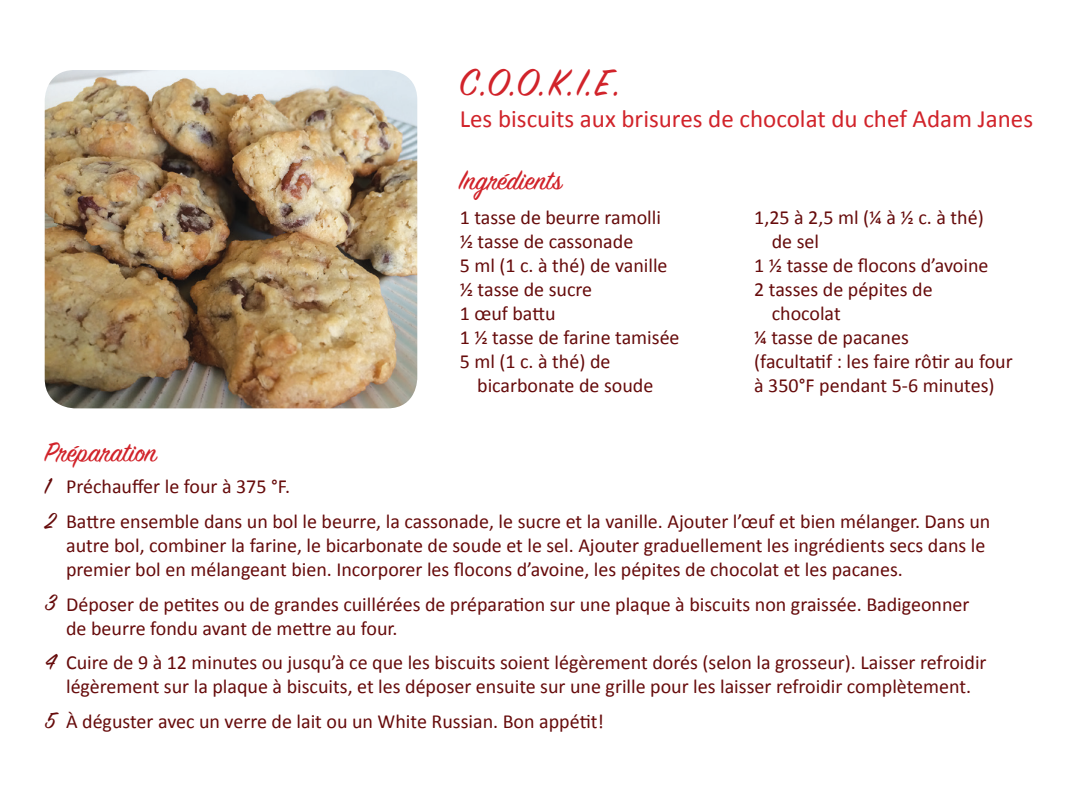
<style>
.page{position:relative;width:1080px;height:810px;background:#fff}
.page>*{position:absolute;margin:0;border:0;box-sizing:border-box;transform-origin:0 0}
.t1{font:41.75px "Sign Painter House Script";color:#d1232a}
.t2{font:30px "Sign Painter House Script";color:#d1232a}
.t3{font:25px "Calibri";color:#d1232a}
.t4{font:20px/24px "Calibri";color:#660b0b}
.s1{font-family:"Sign Painter House Script";font-size:25px}
</style>
<div class="page">
<img style="left:45px;top:70px;width:372px;height:338px">
<p class="t1" style="left:459px;top:63px;width:163px">C.O.O.K.I.E.</p>
<p class="t3" style="left:460px;top:103px;width:575px">Les biscuits aux brisures de chocolat du chef Adam Janes</p>
<p class="t2" style="left:459px;top:166px;width:104px">Ingrédients</p>
<p class="t4" style="left:460px;top:206px;width:203px">1 tasse de beurre ramolli</p>
<p class="t4" style="left:460px;top:230px;width:175px">½ tasse de cassonade</p>
<p class="t4" style="left:460px;top:254px;width:209px">5 ml (1 c. à thé) de vanille</p>
<p class="t4" style="left:460px;top:278px;width:134px">½ tasse de sucre</p>
<p class="t4" style="left:460px;top:302px;width:97px">1 œuf battu</p>
<p class="t4" style="left:460px;top:326px;width:221px">1 ½ tasse de farine tamisée</p>
<p class="t4" style="left:477px;top:350px;width:178px;text-indent:-18px">5 ml (1 c. à thé) de bicarbonate de soude</p>
<p class="t4" style="left:772px;top:206px;width:214px;text-indent:-18px">1,25 à 2,5 ml (¼ à ½ c. à thé) de sel</p>
<p class="t4" style="left:754px;top:254px;width:236px">1 ½ tasse de flocons d’avoine</p>
<p class="t4" style="left:772px;top:278px;width:162px;text-indent:-18px">2 tasses de pépites de chocolat</p>
<p class="t4" style="left:754px;top:326px;width:156px">¼ tasse de pacanes</p>
<p class="t4" style="left:754px;top:350px;width:260px">(facultatif : les faire rôtir au four à 350°F pendant 5-6 minutes)</p>
<p class="t2" style="left:45px;top:438px;width:113px">Préparation</p>
<p class="t4" style="left:45px;top:475px;width:247px"><span class="s1">1</span> Préchauffer le four à 375 °F.</p>
<p class="t4" style="left:66px;top:509px;width:926px;text-indent:-21px"><span class="s1">2</span> Battre ensemble dans un bol le beurre, la cassonade, le sucre et la vanille. Ajouter l’œuf et bien mélanger. Dans un autre bol, combiner la farine, le bicarbonate de soude et le sel. Ajouter graduellement les ingrédients secs dans le premier bol en mélangeant bien. Incorporer les flocons d’avoine, les pépites de chocolat et les pacanes.</p>
<p class="t4" style="left:66px;top:592px;width:905px;text-indent:-21px"><span class="s1">3</span> Déposer de petites ou de grandes cuillérées de préparation sur une plaque à biscuits non graissée. Badigeonner de beurre fondu avant de mettre au four.</p>
<p class="t4" style="left:45px;top:651px;width:943px;text-align:center"><span class="s1">4</span> Cuire de 9 à 12 minutes ou jusqu’à ce que les biscuits soient légèrement dorés (selon la grosseur). Laisser refroidir légèrement sur la plaque à biscuits, et les déposer ensuite sur une grille pour les laisser refroidir complètement.</p>
<p class="t4" style="left:45px;top:709px;width:561px"><span class="s1">5</span> À déguster avec un verre de lait ou un White Russian. Bon appétit!</p>
</div>
